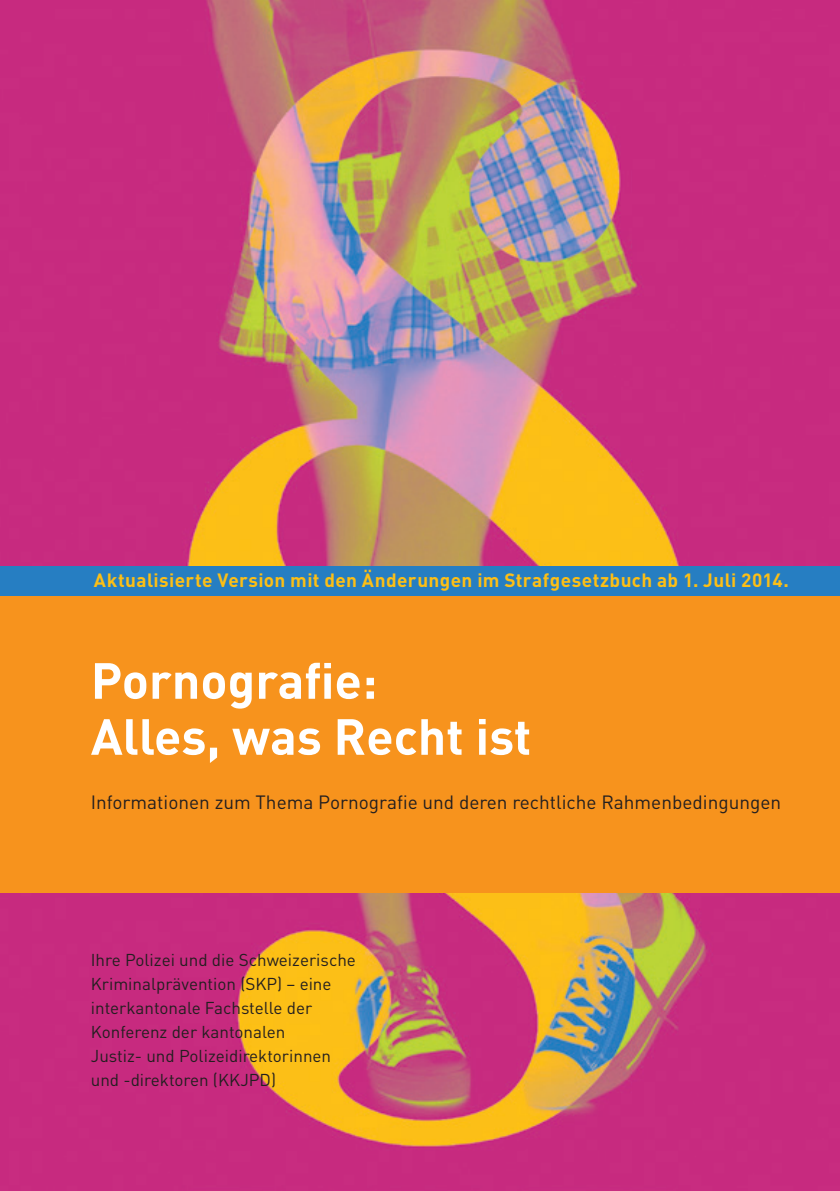
<style>
.page{position:relative;width:840px;height:1191px;background:#fff}
.page>*{position:absolute;margin:0;border:0;box-sizing:border-box;transform-origin:0 0}
.t1{font:700 50px/56px "DIN";color:#fff}
.t2{font:19px "DIN";color:#231f20}
.t3{font:700 19px "DIN";letter-spacing:.02em;color:#fdbf15}
.t4{font:17px/24px "DIN";color:#231f20}
</style>
<div class="page">
<img style="left:0;top:0;width:839px;height:1191px">
<div style="left:0;top:595px;width:839px;height:298px;background:#f7931d"></div>
<div style="left:0;top:566px;width:839px;height:29px;background:#267ec2"></div>
<p class="t3" style="left:94px;top:567px;width:696px">Aktualisierte Version mit den Änderungen im Strafgesetzbuch ab 1. Juli 2014.</p>
<h1 class="t1" style="left:91px;top:650px;width:442px">Pornografie:<br>Alles, was Recht ist</h1>
<p class="t2" style="left:91px;top:790px;width:691px">Informationen zum Thema Pornografie und deren rechtliche Rahmenbedingungen</p>
<p class="t4" style="left:91px;top:948px;width:266px">Ihre Polizei und die Schweizerische<br>Kriminalprävention (SKP) – eine interkantonale Fachstelle der<br>Konferenz der kantonalen<br>Justiz- und Polizeidirektorinnen und -direktoren (KKJPD)</p>
</div>
